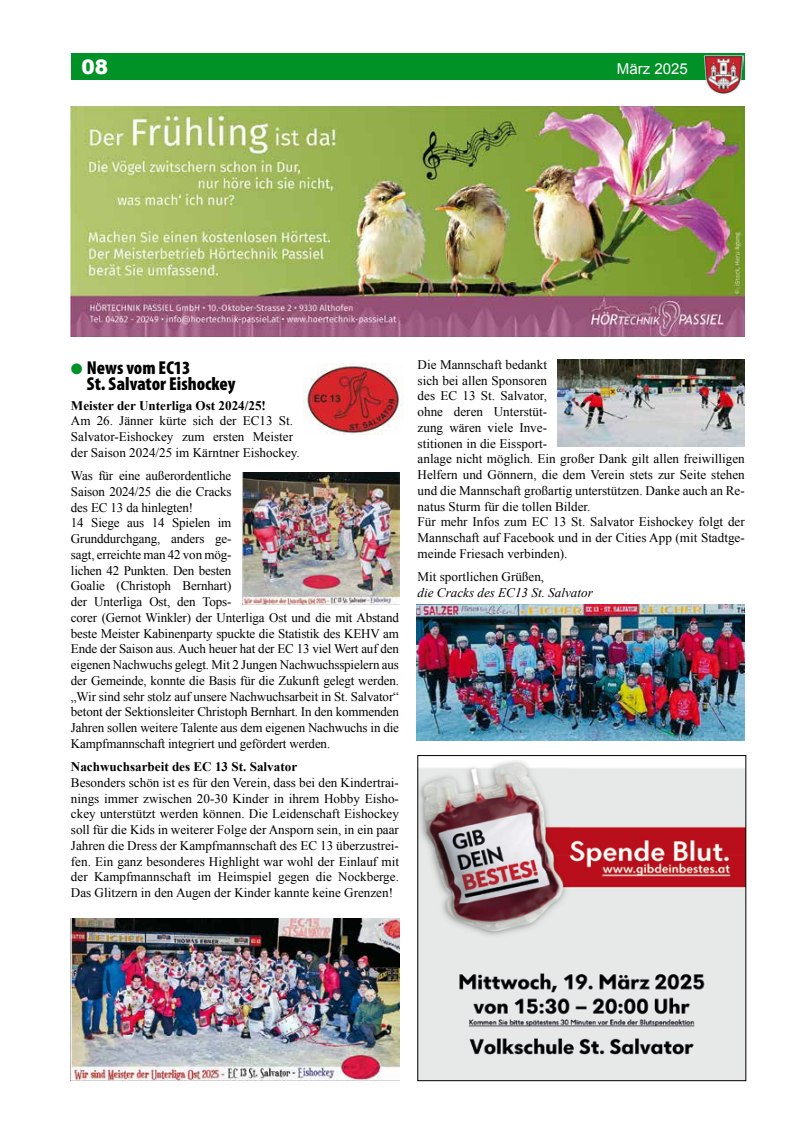
<style>
.page{position:relative;width:798px;height:1134px;background:#fff}
.page>*{position:absolute;margin:0;border:0;box-sizing:border-box;transform-origin:0 0}
.t1{font:900 20px "Arial";color:#fff}
.t2{font:900 condensed 18.75px/16.5px "Myriad Pro";color:#000}
.t3{font:15px "Arial";color:#fff}
.t4{font:13.12px/15.8px "Times New Roman";letter-spacing:-.01em;color:#000}
.t5{font:700 13.12px "Times New Roman";color:#000}
.t6{font:italic 13.12px "Times New Roman";color:#000}
.s1{color:#009127}
</style>
<div class="page">
<div style="left:71px;top:53px;width:673px;height:27px;background:#009127"></div>
<img style="left:703px;top:55px;width:40px;height:39px">
<img style="left:303px;top:363px;width:100px;height:72px">
<img style="left:242px;top:472px;width:157px;height:133px">
<img style="left:71px;top:918px;width:328px;height:163px">
<img style="left:416px;top:605px;width:328px;height:136px">
<img style="left:71px;top:106px;width:673px;height:231px">
<img style="left:419px;top:760px;width:324px;height:319px">
<div style="left:417px;top:755px;width:328px;height:326px;border:1px solid #000"></div>
<img style="left:557px;top:360px;width:187px;height:86px">
<h1 class="t1" style="left:81px;top:52px;width:28px">08</h1>
<p class="t3" style="left:616px;top:59px;width:72px">März 2025</p>
<h2 class="t2" style="left:87px;top:359px;width:150px;text-indent:-16px"><span class="s1">●</span> News vom EC13<br>St. Salvator Eishockey</h2>
<p class="t5" style="left:71px;top:396px;width:196px">Meister der Unterliga Ost 2024/25!</p>
<p class="t4" style="left:71px;top:413px;width:230px">Am 26. Jänner kürte sich der EC13 St.<br>Salvator-Eishockey zum ersten Meister der Saison 2024/25 im Kärntner Eishockey.</p>
<p class="t4" style="left:71px;top:468px;width:329px">Was für eine außerordentliche<br>Saison 2024/25 die die Cracks<br>des EC 13 da hinlegten!<br>14 Siege aus 14 Spielen im<br>Grunddurchgang, anders ge-<br>sagt, erreichte man 42 von mög-<br>lichen 42 Punkten. Den besten<br>Goalie (Christoph Bernhart)<br>der Unterliga Ost, den Tops-<br>corer (Gernot Winkler) der Unterliga Ost und die mit Abstand beste Meister Kabinenparty spuckte die Statistik des KEHV am Ende der Saison aus. Auch heuer hat der EC 13 viel Wert auf den eigenen Nachwuchs gelegt. Mit 2 Jungen Nachwuchsspielern aus der Gemeinde, konnte die Basis für die Zukunft gelegt werden. „Wir sind sehr stolz auf unsere Nachwuchsarbeit in St. Salvator“ betont der Sektionsleiter Christoph Bernhart. In den kommenden Jahren sollen weitere Talente aus dem eigenen Nachwuchs in die Kampfmannschaft integriert und gefördert werden.</p>
<p class="t5" style="left:71px;top:758px;width:228px">Nachwuchsarbeit des EC 13 St. Salvator</p>
<p class="t4" style="left:71px;top:774px;width:329px;text-align:justify">Besonders schön ist es für den Verein, dass bei den Kindertrai&shy;nings immer zwischen 20-30 Kinder in ihrem Hobby Eisho&shy;ckey unterstützt werden können. Die Leidenschaft Eishockey soll für die Kids in weiterer Folge der Ansporn sein, in ein paar Jahren die Dress der Kampfmannschaft des EC 13 überzustrei&shy;fen. Ein ganz besonderes Highlight war wohl der Einlauf mit der Kampfmannschaft im Heimspiel gegen die Nockberge.<br>Das Glitzern in den Augen der Kinder kannte keine Grenzen!</p>
<p class="t4" style="left:417px;top:356px;width:328px">Die Mannschaft bedankt<br>sich bei allen Sponsoren<br>des EC 13 St. Salvator,<br>ohne deren Unterstüt-<br>zung wären viele Inve-<br>stitionen in die Eissport-<br>anlage nicht möglich. Ein großer Dank gilt allen freiwilligen Helfern und Gönnern, die dem Verein stets zur Seite stehen und die Mannschaft großartig unterstützen. Danke auch an Re&shy;natus Sturm für die tollen Bilder.<br>Für mehr Infos zum EC 13 St. Salvator Eishockey folgt der Mannschaft auf Facebook und in der Cities App (mit Stadtge&shy;meinde Friesach verbinden).</p>
<p class="t4" style="left:417px;top:569px;width:128px">Mit sportlichen Grüßen,</p>
<p class="t6" style="left:417px;top:583px;width:176px">die Cracks des EC13 St. Salvator</p>
</div>
